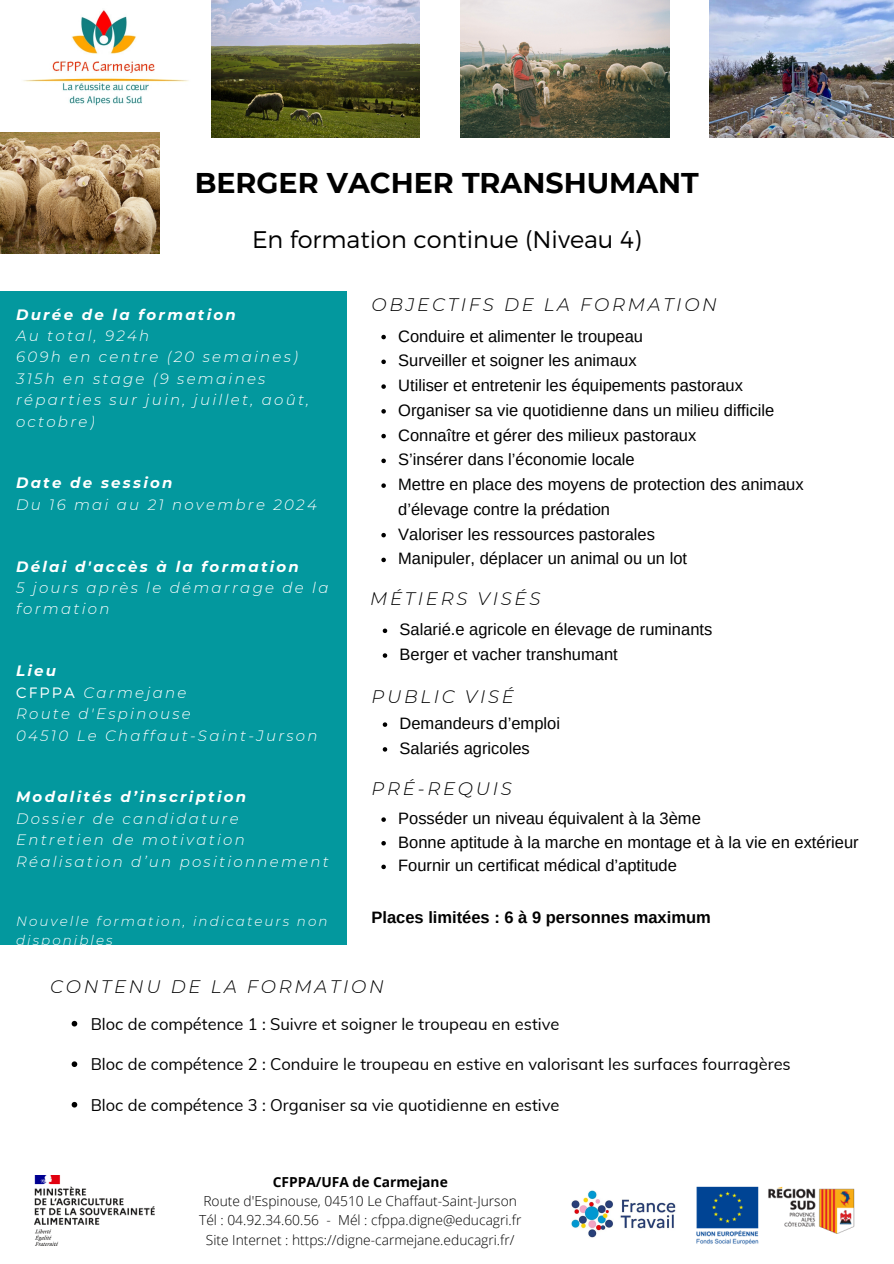
<style>
.page{position:relative;width:894px;height:1264px;background:#fff}
.page>*{position:absolute;margin:0;border:0;box-sizing:border-box;transform-origin:0 0}
.t1{font:700 28.5px "Montserrat";color:#000}
.t2{font:300 24px "Montserrat";color:#000}
.t3{font:italic 300 18.15px "Montserrat";letter-spacing:.15em;color:#000}
.t4{font:16.5px/24.8px "Arimo";color:#000}
.t5{font:16.5px "Muli";color:#000}
.t6{font:700 16.5px "Arimo";color:#000}
.t7{font:italic 300 15px/21.3px "Montserrat";letter-spacing:.15em;color:#fff}
.t8{font:italic 700 15px "Montserrat";letter-spacing:.15em;color:#fff}
.t9{font:300 13.8px "Open Sans";color:#000}
.t10{font:700 13.8px "Open Sans";color:#000}
.t11{font:italic 300 13.5px/19.2px "Montserrat";letter-spacing:.15em;color:#fff}
.s1{font-style:normal}
</style>
<div class="page">
<div style="left:0;top:291px;width:346px;height:654px;background:#03989e"></div>
<img style="left:23px;top:10px;width:166px;height:96px">
<img style="left:696px;top:1186px;width:159px;height:59px">
<img style="left:35px;top:1175px;width:120px;height:70px">
<img style="left:709px;top:0;width:184px;height:137px">
<img style="left:460px;top:0;width:209px;height:137px">
<img style="left:211px;top:0;width:208px;height:137px">
<img style="left:0;top:133px;width:160px;height:120px">
<svg style="left:381px;top:335px;width:5px;height:4px"></svg>
<svg style="left:381px;top:359px;width:5px;height:5px"></svg>
<svg style="left:381px;top:384px;width:5px;height:5px"></svg>
<svg style="left:381px;top:409px;width:5px;height:4px"></svg>
<svg style="left:381px;top:434px;width:5px;height:4px"></svg>
<svg style="left:381px;top:458px;width:5px;height:5px"></svg>
<svg style="left:381px;top:483px;width:5px;height:5px"></svg>
<svg style="left:381px;top:533px;width:5px;height:4px"></svg>
<svg style="left:381px;top:557px;width:5px;height:5px"></svg>
<svg style="left:72px;top:1020px;width:5px;height:6px"></svg>
<svg style="left:72px;top:1061px;width:5px;height:6px"></svg>
<svg style="left:72px;top:1101px;width:5px;height:6px"></svg>
<svg style="left:382px;top:628px;width:5px;height:5px"></svg>
<svg style="left:382px;top:653px;width:5px;height:5px"></svg>
<svg style="left:382px;top:722px;width:5px;height:5px"></svg>
<svg style="left:382px;top:747px;width:5px;height:4px"></svg>
<svg style="left:381px;top:817px;width:5px;height:4px"></svg>
<svg style="left:381px;top:841px;width:5px;height:4px"></svg>
<svg style="left:381px;top:864px;width:5px;height:5px"></svg>
<img style="left:571px;top:1190px;width:105px;height:48px">
<h3 class="t1" style="left:195px;top:166px;width:505px">BERGER VACHER TRANSHUMANT</h3>
<p class="t2" style="left:252px;top:224px;width:391px">En formation continue (Niveau 4)</p>
<p class="t8" style="left:16px;top:305px;width:221px">Durée de la formation</p>
<p class="t7" style="left:16px;top:325px;width:135px">Au total, 924h</p>
<p class="t7" style="left:16px;top:346px;width:283px">609h en centre (20 semaines)</p>
<p class="t7" style="left:16px;top:368px;width:294px">315h en stage (9 semaines réparties sur juin, juillet, août, octobre)</p>
<p class="t8" style="left:16px;top:474px;width:158px">Date de session</p>
<p class="t7" style="left:16px;top:494px;width:302px">Du 16 mai au 21 novembre 2024</p>
<p class="t8" style="left:16px;top:557px;width:284px">Délai d'accès à la formation</p>
<p class="t7" style="left:16px;top:577px;width:314px">5 jours après le démarrage de la formation</p>
<p class="t8" style="left:16px;top:662px;width:42px">Lieu</p>
<p class="t7" style="left:16px;top:681px;width:172px"><span class="s1">CFPPA</span> Carmejane</p>
<p class="t7" style="left:16px;top:703px;width:176px">Route d'Espinouse</p>
<p class="t7" style="left:16px;top:724px;width:303px">04510 Le Chaffaut-Saint-Jurson</p>
<p class="t8" style="left:16px;top:788px;width:231px">Modalités d’inscription</p>
<p class="t7" style="left:16px;top:807px;width:224px">Dossier de candidature</p>
<p class="t7" style="left:16px;top:829px;width:230px">Entretien de motivation</p>
<p class="t7" style="left:16px;top:850px;width:314px">Réalisation d’un positionnement</p>
<p class="t11" style="left:16px;top:911px;width:313px">Nouvelle formation, indicateurs non disponibles</p>
<p class="t3" style="left:371px;top:293px;width:347px">OBJECTIFS DE LA FORMATION</p>
<h3 class="t4" style="left:398px;top:323px;width:246px">Conduire et alimenter le troupeau</h3>
<p class="t4" style="left:398px;top:348px;width:240px">Surveiller et soigner les animaux</p>
<p class="t4" style="left:398px;top:373px;width:346px">Utiliser et entretenir les équipements pastoraux</p>
<p class="t4" style="left:398px;top:398px;width:377px">Organiser sa vie quotidienne dans un milieu difficile</p>
<p class="t4" style="left:398px;top:422px;width:299px">Connaître et gérer des milieux pastoraux</p>
<p class="t4" style="left:398px;top:447px;width:238px">S’insérer dans l’économie locale</p>
<p class="t4" style="left:398px;top:472px;width:407px">Mettre en place des moyens de protection des animaux d’élevage contre la prédation</p>
<p class="t4" style="left:398px;top:521px;width:258px">Valoriser les ressources pastorales</p>
<p class="t4" style="left:398px;top:546px;width:290px">Manipuler, déplacer un animal ou un lot</p>
<p class="t3" style="left:370px;top:587px;width:172px">MÉTIERS VISÉS</p>
<h3 class="t4" style="left:399px;top:617px;width:314px">Salarié.e agricole en élevage de ruminants</h3>
<p class="t4" style="left:399px;top:642px;width:220px">Berger et vacher transhumant</p>
<p class="t3" style="left:371px;top:685px;width:144px">PUBLIC VISÉ</p>
<p class="t4" style="left:399px;top:711px;width:162px">Demandeurs d’emploi</p>
<p class="t4" style="left:399px;top:735px;width:132px">Salariés agricoles</p>
<p class="t3" style="left:371px;top:777px;width:142px">PRÉ-REQUIS</p>
<p class="t4" style="left:398px;top:806px;width:304px">Posséder un niveau équivalent à la 3ème</p>
<p class="t4" style="left:398px;top:829px;width:462px">Bonne aptitude à la marche en montage et à la vie en extérieur</p>
<p class="t4" style="left:398px;top:853px;width:280px">Fournir un certificat médical d’aptitude</p>
<p class="t6" style="left:371px;top:907px;width:341px">Places limitées : 6 à 9 personnes maximum</p>
<h3 class="t3" style="left:50px;top:975px;width:335px">CONTENU DE LA FORMATION</h3>
<p class="t5" style="left:91px;top:1013px;width:470px">Bloc de compétence 1 : Suivre et soigner le troupeau en estive</p>
<p class="t5" style="left:91px;top:1053px;width:701px">Bloc de compétence 2 : Conduire le troupeau en estive en valorisant les surfaces fourragères</p>
<h4 class="t5" style="left:91px;top:1094px;width:470px">Bloc de compétence 3 : Organiser sa vie quotidienne en estive</h4>
<p class="t10" style="left:273px;top:1172px;width:176px">CFPPA/UFA de Carmejane</p>
<h3 class="t9" style="left:203px;top:1191px;width:315px">Route d'Espinouse, 04510 Le Chaffaut-Saint-Jurson</h3>
<p class="t9" style="left:199px;top:1210px;width:323px">Tél : 04.92.34.60.56 - Mél : cfppa.digne@educagri.fr</p>
<p class="t9" style="left:206px;top:1229px;width:310px">Site Internet : https://digne-carmejane.educagri.fr/</p>
</div>
